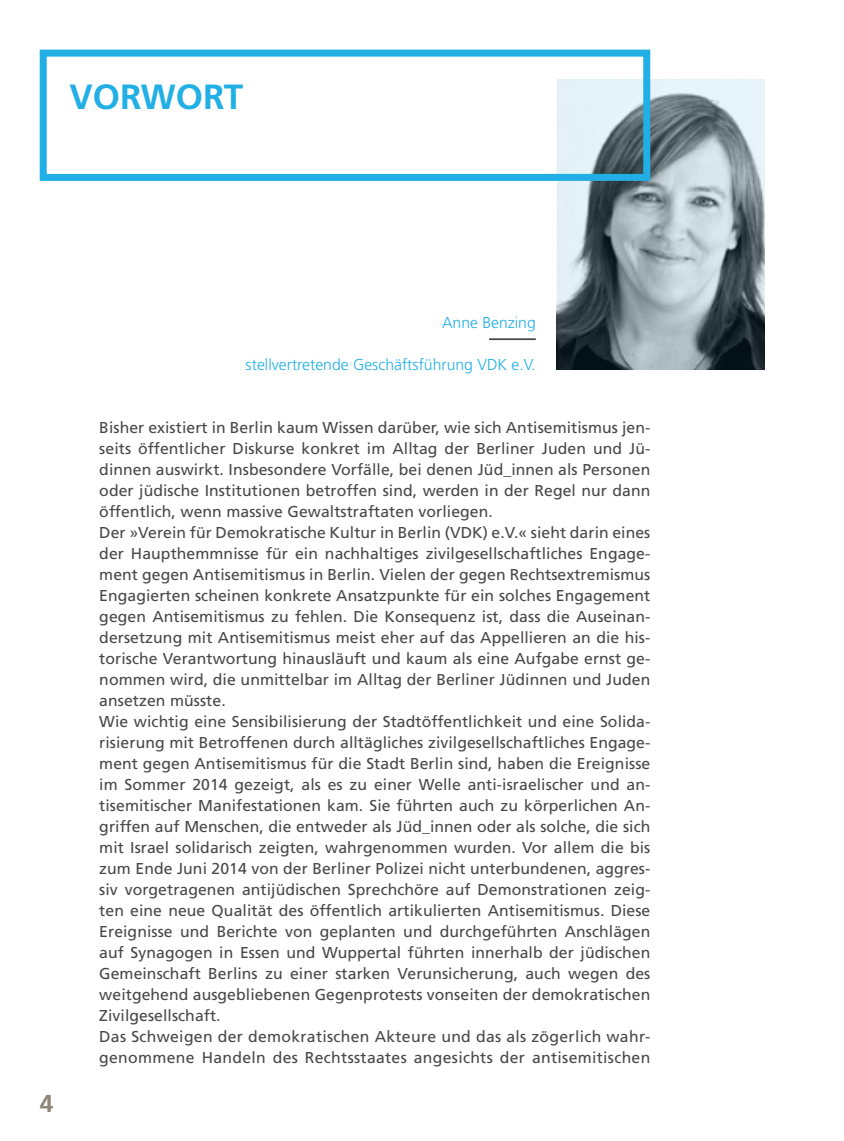
<style>
.page{position:relative;width:844px;height:1141px;background:#fff}
.page>*{position:absolute;margin:0;border:0;box-sizing:border-box;transform-origin:0 0}
.t1{font:700 35px "Frutiger LT Std";color:#21afe6}
.t2{font:700 24.5px "Frutiger LT Std";color:#8e8777}
.t3{font:15.75px/21px "Frutiger LT Std";letter-spacing:.005em;color:#4a4748}
.t4{font:300 15.75px "Frutiger LT Std";color:#21afe6}
</style>
<div class="page">
<svg style="left:556px;top:79px;width:208px;height:291px;background:#8e9ca2"></svg>
<div style="left:40px;top:50px;width:610px;height:131px;border:7px solid #21afe6"></div>
<hr style="left:489px;top:338px;width:46px;height:2px;background:#4a4748">
<h1 class="t1" style="left:69px;top:77px;width:175px">VORWORT</h1>
<h2 class="t2" style="left:40px;top:1089px;width:15px">4</h2>
<p class="t4" style="left:442px;top:314px;width:95px">Anne Benzing</p>
<p class="t4" style="left:245px;top:356px;width:291px">stellvertretende Geschäftsführung VDK e.V.</p>
<p class="t3" style="left:99px;top:417px;width:552px">Bisher existiert in Berlin kaum Wissen darüber, wie sich Antisemitismus jen&shy;seits öffentlicher Diskurse konkret im Alltag der Berliner Juden und Jü&shy;dinnen auswirkt. Insbesondere Vorfälle, bei denen Jüd_innen als Personen oder jüdische Institutionen betroffen sind, werden in der Regel nur dann öffentlich, wenn massive Gewaltstraftaten vorliegen.<br>Der »Verein für Demokratische Kultur in Berlin (VDK) e.V.« sieht darin eines der Haupthemmnisse für ein nachhaltiges zivilgesellschaftliches Engage&shy;ment gegen Antisemitismus in Berlin. Vielen der gegen Rechtsextremismus Engagierten scheinen konkrete Ansatzpunkte für ein solches Engagement gegen Antisemitismus zu fehlen. Die Konsequenz ist, dass die Auseinan&shy;dersetzung mit Antisemitismus meist eher auf das Appellieren an die his&shy;torische Verantwortung hinausläuft und kaum als eine Aufgabe ernst ge&shy;nommen wird, die unmittelbar im Alltag der Berliner Jüdinnen und Juden ansetzen müsste.<br>Wie wichtig eine Sensibilisierung der Stadtöffentlichkeit und eine Solida&shy;risierung mit Betroffenen durch alltägliches zivilgesellschaftliches Engage&shy;ment gegen Antisemitismus für die Stadt Berlin sind, haben die Ereignisse im Sommer 2014 gezeigt, als es zu einer Welle anti-israelischer und an&shy;tisemitischer Manifestationen kam. Sie führten auch zu körperlichen An&shy;griffen auf Menschen, die entweder als Jüd_innen oder als solche, die sich mit Israel solidarisch zeigten, wahrgenommen wurden. Vor allem die bis zum Ende Juni 2014 von der Berliner Polizei nicht unterbundenen, aggres&shy;siv vorgetragenen antijüdischen Sprechchöre auf Demonstrationen zeig&shy;ten eine neue Qualität des öffentlich artikulierten Antisemitismus. Diese Ereignisse und Berichte von geplanten und durchgeführten Anschlägen auf Synagogen in Essen und Wuppertal führten innerhalb der jüdischen Gemeinschaft Berlins zu einer starken Verunsicherung, auch wegen des weitgehend ausgebliebenen Gegenprotests vonseiten der demokratischen Zivilgesellschaft.<br>Das Schweigen der demokratischen Akteure und das als zögerlich wahr&shy;genommene Handeln des Rechtsstaates angesichts der antisemitischen</p>
</div>
